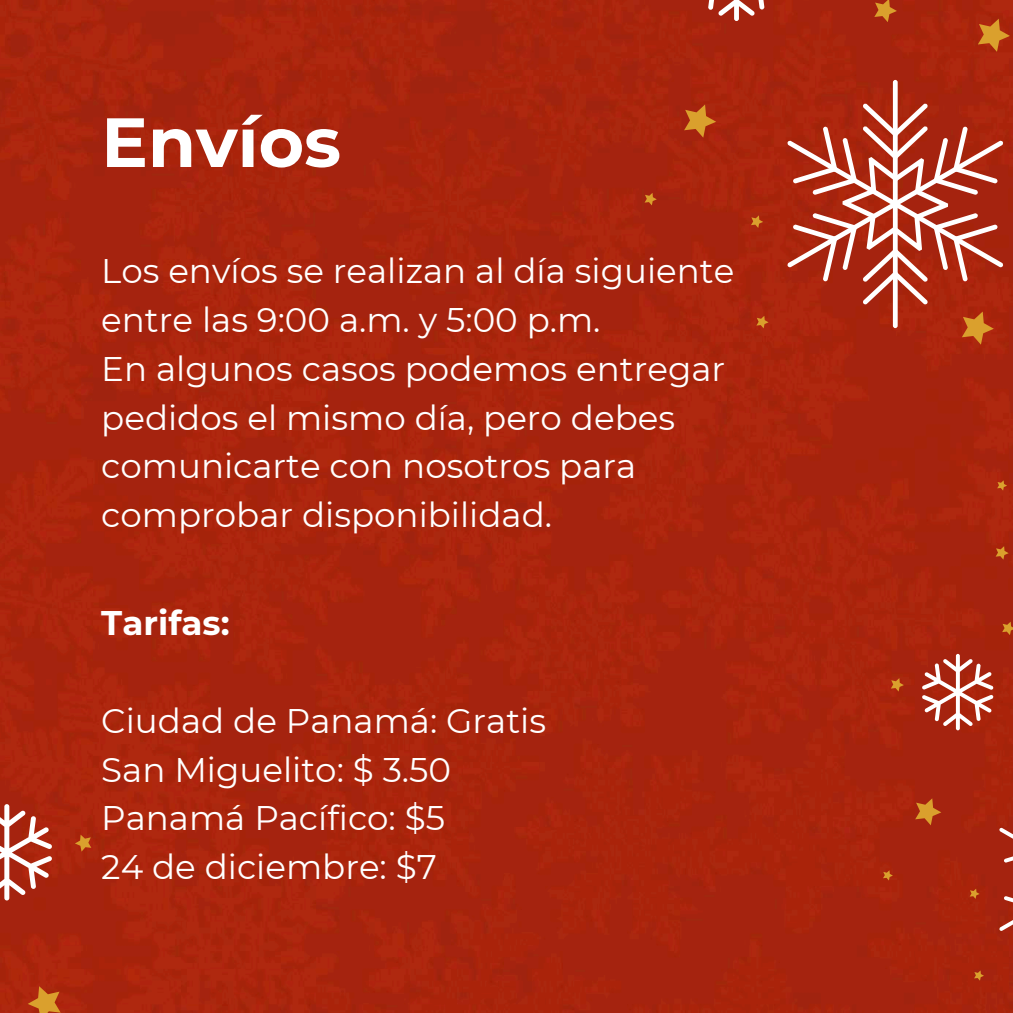
<style>
.page{position:relative;width:1013px;height:1013px;background:#fff}
.page>*{position:absolute;margin:0;border:0;box-sizing:border-box;transform-origin:0 0}
.t1{font:700 69.5px "Montserrat";color:#fff}
.t2{font:34.12px/48.8px "Montserrat";color:#fff}
.t3{font:700 34.12px "Montserrat";color:#fff}
</style>
<div class="page">
<div style="left:0;top:0;width:1012px;height:1012px;background:#a8230f"></div>
<svg style="left:0;top:804px;width:52px;height:96px"></svg>
<svg style="left:75px;top:834px;width:16px;height:17px"></svg>
<svg style="left:28px;top:986px;width:33px;height:26px"></svg>
<svg style="left:921px;top:654px;width:72px;height:76px"></svg>
<svg style="left:999px;top:827px;width:13px;height:103px"></svg>
<svg style="left:890px;top:678px;width:13px;height:13px"></svg>
<svg style="left:995px;top:546px;width:13px;height:13px"></svg>
<svg style="left:1002px;top:621px;width:10px;height:14px"></svg>
<svg style="left:974px;top:970px;width:10px;height:10px"></svg>
<svg style="left:969px;top:888px;width:10px;height:10px"></svg>
<svg style="left:883px;top:870px;width:9px;height:10px"></svg>
<svg style="left:997px;top:480px;width:10px;height:10px"></svg>
<svg style="left:915px;top:798px;width:26px;height:27px"></svg>
<svg style="left:692px;top:0;width:88px;height:21px"></svg>
<div style="left:892px;top:80px;width:5px;height:248px;background:#fff;border-radius:2px"></div>
<svg style="left:787px;top:103px;width:216px;height:201px"></svg>
<svg style="left:874px;top:0;width:22px;height:22px"></svg>
<svg style="left:961px;top:311px;width:32px;height:33px"></svg>
<svg style="left:977px;top:19px;width:32px;height:33px"></svg>
<svg style="left:756px;top:316px;width:12px;height:12px"></svg>
<svg style="left:751px;top:215px;width:12px;height:13px"></svg>
<svg style="left:644px;top:193px;width:12px;height:12px"></svg>
<svg style="left:684px;top:104px;width:32px;height:34px"></svg>
<h1 class="t1" style="left:101px;top:100px;width:241px">Envíos</h1>
<p class="t2" style="left:101px;top:247px;width:634px">Los envíos se realizan al día siguiente entre las 9:00 a.m. y 5:00 p.m.<br>En algunos casos podemos entregar pedidos el mismo día, pero debes comunicarte con nosotros para comprobar disponibilidad.</p>
<p class="t3" style="left:101px;top:602px;width:130px">Tarifas:</p>
<p class="t2" style="left:101px;top:696px;width:446px">Ciudad de Panamá: Gratis<br>San Miguelito: $ 3.50<br>Panamá Pacífico: $5<br>24 de diciembre: $7</p>
</div>
